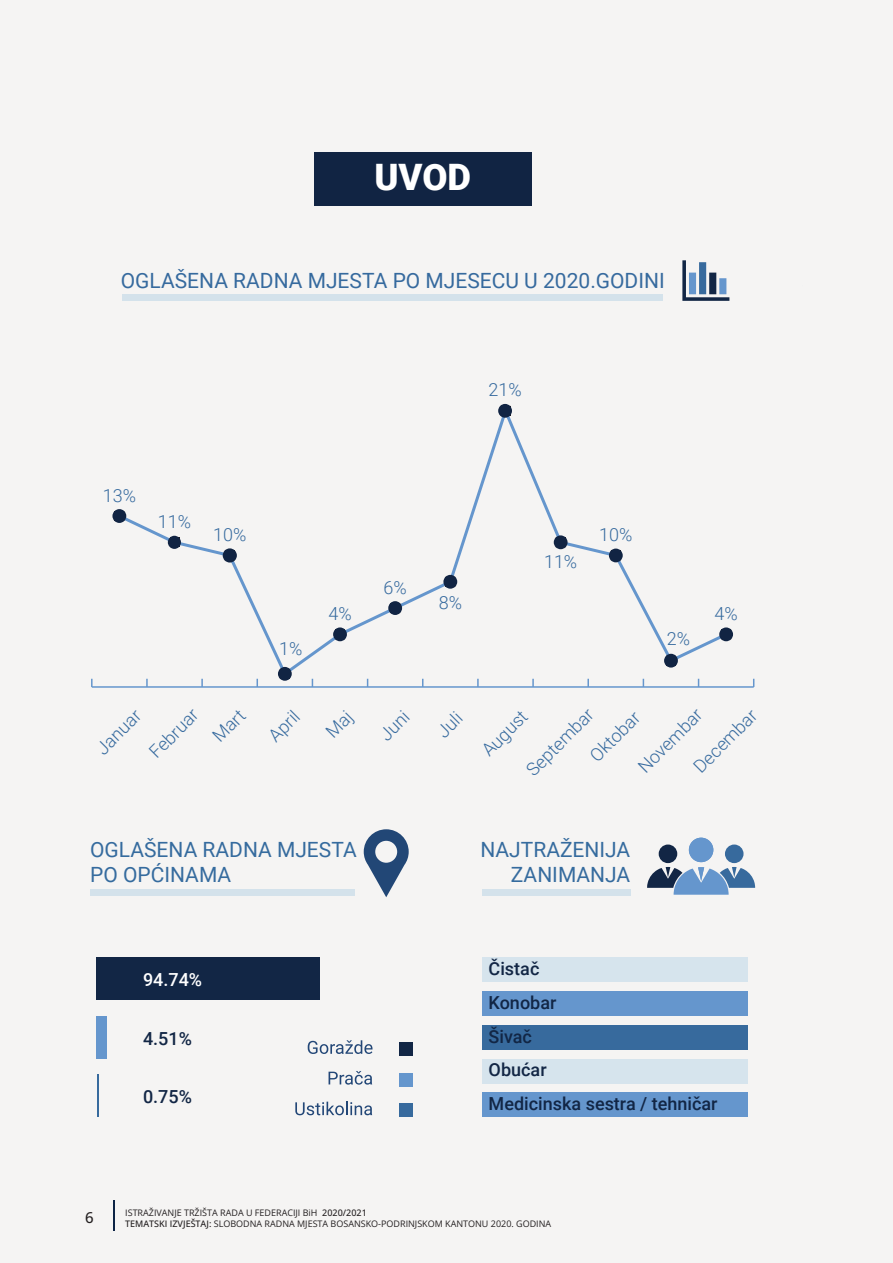
<style>
.page{position:relative;width:893px;height:1263px;background:#f5f4f3}
.page>*{position:absolute;margin:0;border:0;box-sizing:border-box;transform-origin:0 0}
.t1{font:900 36.45px "Roboto";color:#fff}
.t2{font:21px/25.2px "Roboto";color:#356b9e}
.t3{font:21px "Roboto";color:#366a9e}
.t4{font:300 18px/39px "Roboto";color:#366a9e}
.t5{font:500 18px/33.8px "Roboto";color:#122645}
.t6{font:500 18px "Roboto";color:#fff}
.t7{font:500 15px "Open Sans";color:#231f20}
.t8{font:9px/10.8px "Open Sans";color:#231f20}
.s1{font-weight:500}
</style>
<div class="page">
<hr style="left:114px;top:1200px;width:1px;height:30px;background:#0c2345">
<div style="left:483px;top:957px;width:265px;height:24px;background:#d6e4ed"></div>
<div style="left:483px;top:991px;width:265px;height:24px;background:#6596cd"></div>
<div style="left:483px;top:1025px;width:265px;height:24px;background:#376a9d"></div>
<div style="left:483px;top:1059px;width:265px;height:24px;background:#d6e4ed"></div>
<div style="left:483px;top:1092px;width:265px;height:25px;background:#6596cd"></div>
<div style="left:314px;top:152px;width:217px;height:53px;background:#112443"></div>
<div style="left:122px;top:294px;width:541px;height:7px;background:#d4e2eb"></div>
<div style="left:90px;top:889px;width:265px;height:7px;background:#d4e2eb"></div>
<svg style="left:682px;top:260px;width:47px;height:41px"></svg>
<hr style="left:92px;top:686px;width:662px;height:2px;background:#6596cd">
<svg style="left:91px;top:679px;width:2px;height:8px"></svg>
<svg style="left:115px;top:407px;width:615px;height:280px"></svg>
<div style="left:112px;top:509px;width:14px;height:14px;background:#112443;border-radius:50%"></div>
<div style="left:168px;top:536px;width:13px;height:13px;background:#112443;border-radius:50%"></div>
<div style="left:223px;top:548px;width:14px;height:14px;background:#112443;border-radius:50%"></div>
<div style="left:278px;top:667px;width:14px;height:14px;background:#112443;border-radius:50%"></div>
<div style="left:333px;top:627px;width:14px;height:14px;background:#112443;border-radius:50%"></div>
<div style="left:388px;top:601px;width:14px;height:14px;background:#112443;border-radius:50%"></div>
<div style="left:443px;top:575px;width:14px;height:14px;background:#112443;border-radius:50%"></div>
<div style="left:498px;top:404px;width:14px;height:14px;background:#112443;border-radius:50%"></div>
<div style="left:554px;top:535px;width:14px;height:14px;background:#112443;border-radius:50%"></div>
<div style="left:609px;top:548px;width:14px;height:14px;background:#112443;border-radius:50%"></div>
<div style="left:664px;top:654px;width:14px;height:13px;background:#112443;border-radius:50%"></div>
<div style="left:719px;top:627px;width:14px;height:14px;background:#112443;border-radius:50%"></div>
<svg style="left:364px;top:829px;width:45px;height:68px"></svg>
<div style="left:482px;top:889px;width:148px;height:7px;background:#d4e2eb"></div>
<div style="left:97px;top:957px;width:223px;height:42px;background:#122645"></div>
<div style="left:97px;top:1016px;width:10px;height:42px;background:#6596cd"></div>
<hr style="left:97px;top:1075px;width:1px;height:42px;background:#376a9d">
<svg style="left:308px;top:1040px;width:64px;height:14px"></svg>
<svg style="left:329px;top:1071px;width:43px;height:14px"></svg>
<svg style="left:295px;top:1101px;width:77px;height:14px"></svg>
<div style="left:399px;top:1103px;width:13px;height:14px;background:#376a9d"></div>
<div style="left:399px;top:1073px;width:13px;height:13px;background:#6596cd"></div>
<div style="left:399px;top:1042px;width:13px;height:14px;background:#122645"></div>
<div style="left:689px;top:838px;width:24px;height:24px;background:#6596cd;border-radius:50%"></div>
<div style="left:725px;top:844px;width:18px;height:19px;background:#376a9d;border-radius:50%"></div>
<div style="left:659px;top:844px;width:18px;height:19px;background:#122645;border-radius:50%"></div>
<svg style="left:647px;top:867px;width:108px;height:28px"></svg>
<h1 class="t1" style="left:374px;top:152px;width:98px">UVOD</h1>
<h2 class="t3" style="left:121px;top:266px;width:545px">OGLAŠENA RADNA MJESTA PO MJESECU U 2020.GODINI</h2>
<h3 class="t4" style="left:488px;top:370px;width:35px">21%</h3>
<h3 class="t4" style="left:103px;top:475px;width:35px">13%</h3>
<h3 class="t4" style="left:158px;top:501px;width:35px">11%</h3>
<h3 class="t4" style="left:213px;top:514px;width:35px">10%</h3>
<h3 class="t4" style="left:279px;top:628px;width:25px">1%</h3>
<h3 class="t4" style="left:328px;top:593px;width:25px">4%</h3>
<h3 class="t4" style="left:384px;top:567px;width:25px">6%</h3>
<h3 class="t4" style="left:439px;top:583px;width:25px">8%</h3>
<h3 class="t4" style="left:544px;top:542px;width:35px">11%</h3>
<h3 class="t4" style="left:599px;top:514px;width:35px">10%</h3>
<h3 class="t4" style="left:667px;top:618px;width:25px">2%</h3>
<h3 class="t4" style="left:714px;top:593px;width:25px">4%</h3>
<h3 class="t4" style="left:85px;top:737px;width:57px;rotate:-45deg">Januar</h3>
<h3 class="t4" style="left:138px;top:740px;width:62px;rotate:-45deg">Februar</h3>
<h3 class="t4" style="left:201px;top:725px;width:39px;rotate:-45deg">Mart</h3>
<h3 class="t4" style="left:257px;top:724px;width:37px;rotate:-45deg">April</h3>
<h3 class="t4" style="left:368px;top:723px;width:35px;rotate:-45deg">Juni</h3>
<h3 class="t4" style="left:426px;top:720px;width:29px;rotate:-45deg">Juli</h3>
<h3 class="t4" style="left:515px;top:758px;width:88px;rotate:-45deg">Septembar</h3>
<h3 class="t4" style="left:655px;top:727px;width:83px;text-indent:-39px;rotate:-45deg">Novembar<br>Decembar</h3>
<h3 class="t4" style="left:471px;top:739px;width:57px;rotate:-45deg">August</h3>
<h3 class="t4" style="left:579px;top:744px;width:64px;rotate:-45deg">Oktobar</h3>
<h2 class="t2" style="left:90px;top:836px;width:268px">OGLAŠENA RADNA MJESTA<br>PO OPĆINAMA</h2>
<h2 class="t2" style="left:480px;top:836px;width:151px;text-align:right">NAJTRAŽENIJA<br>ZANIMANJA</h2>
<h3 class="t6" style="left:143px;top:967px;width:61px">94.74%</h3>
<h3 class="t5" style="left:143px;top:1021px;width:50px">4.51%</h3>
<h3 class="t5" style="left:143px;top:1079px;width:50px">0.75%</h3>
<h3 class="t5" style="left:489px;top:951px;width:230px">Čistač<br>Konobar<br>Šivač<br>Obućar<br>Medicinska sestra / tehničar</h3>
<h3 class="t7" style="left:85px;top:1207px;width:10px">6</h3>
<p class="t8" style="left:125px;top:1207px;width:427px">ISTRAŽIVANJE TRŽIŠTA RADA U FEDERACIJI BiH <span class="s1">2020/2021<br>TEMATSKI IZVJEŠTAJ:</span> SLOBODNA RADNA MJESTA BOSANSKO-PODRINJSKOM KANTONU 2020. GODINA</p>
</div>
